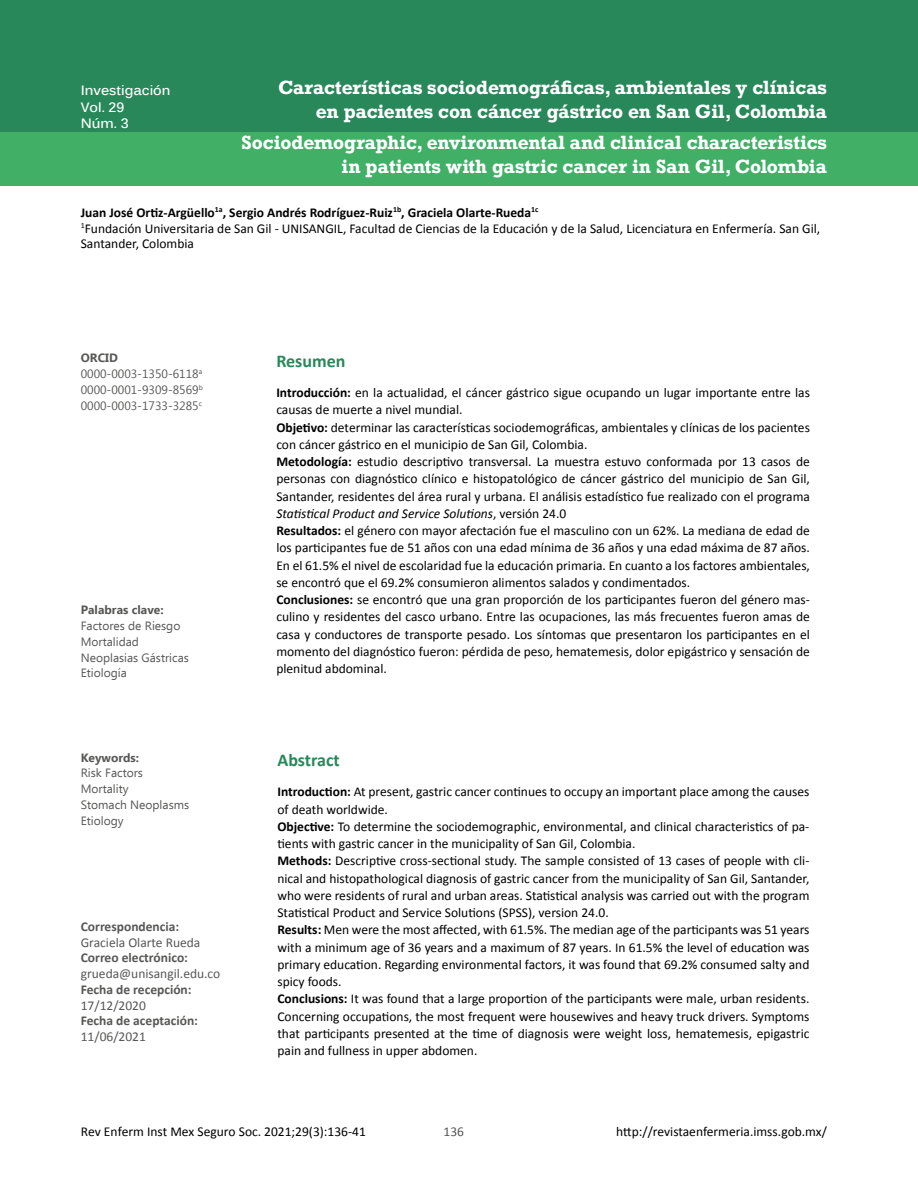
<style>
.page{position:relative;width:918px;height:1188px;background:#fff}
.page>*{position:absolute;margin:0;border:0;box-sizing:border-box;transform-origin:0 0}
.t1{font:700 18px/24px "Rockwell";color:#fff;text-align:right}
.t2{font:700 18px "Calibri";color:#29885a}
.t3{font:13.5px/17.2px "Calibri";color:#000}
.t4{font:700 13.5px "Calibri";color:#575756}
.t5{font:13.5px "Calibri";color:#575756}
.t6{font:700 13.5px/16.2px "Kalinga";color:#fff}
.t7{font:12px/15.8px "Ebrima";color:#575756}
.t8{font:700 12px "Ebrima";color:#575756}
.s1{font-weight:700}
.s2{font-style:italic}
</style>
<div class="page">
<div style="left:0;top:0;width:918px;height:132px;background:#29885a"></div>
<div style="left:0;top:132px;width:918px;height:53px;background:#41af66"></div>
<p class="t6" style="left:81px;top:84px;width:91px">Investigación<br>Vol. 29<br>Núm. 3</p>
<h1 class="t1" style="left:278px;top:76px;width:550px">Características sociodemográficas, ambientales y clínicas en pacientes con cáncer gástrico en San Gil, Colombia</h1>
<h1 class="t1" style="left:242px;top:130px;width:587px">Sociodemographic, environmental and clinical characteristics in patients with gastric cancer in San Gil, Colombia</h1>
<p class="t3" style="left:81px;top:205px;width:741px;line-height:15.8px"><span class="s1">Juan José Ortiz-Argüello</span><sup>1a</sup><span class="s1">, Sergio Andrés Rodríguez-Ruiz</span><sup>1b</sup><span class="s1">, Graciela Olarte-Rueda</span><sup>1c<br></sup><sup>1</sup>Fundación Universitaria de San Gil - UNISANGIL, Facultad de Ciencias de la Educación y de la Salud, Licenciatura en Enfermería. San Gil,<br>Santander, Colombia</p>
<p class="t7" style="left:81px;top:351px;width:124px"><span class="s1">ORCID<br></span>0000-0003-1350-6118<sup>a<br></sup>0000-0001-9309-8569<sup>b<br></sup>0000-0003-1733-3285<sup>c</sup></p>
<p class="t8" style="left:81px;top:601px;width:84px">Palabras clave:</p>
<p class="t7" style="left:81px;top:619px;width:110px">Factores de Riesgo<br>Mortalidad<br>Neoplasias Gástricas<br>Etiología</p>
<p class="t8" style="left:81px;top:748px;width:60px">Keywords:</p>
<p class="t7" style="left:81px;top:766px;width:110px">Risk Factors<br>Mortality<br>Stomach Neoplasms<br>Etiology</p>
<p class="t4" style="left:81px;top:918px;width:100px">Correspondencia:</p>
<p class="t5" style="left:81px;top:934px;width:121px">Graciela Olarte Rueda</p>
<p class="t4" style="left:81px;top:949px;width:109px">Correo electrónico:</p>
<p class="t5" style="left:81px;top:965px;width:141px">grueda@unisangil.edu.co</p>
<p class="t4" style="left:81px;top:981px;width:112px">Fecha de recepción:</p>
<p class="t5" style="left:81px;top:997px;width:67px">17/12/2020</p>
<p class="t4" style="left:81px;top:1012px;width:119px">Fecha de aceptación:</p>
<p class="t5" style="left:81px;top:1028px;width:67px">11/06/2021</p>
<h1 class="t2" style="left:276px;top:350px;width:71px">Resumen</h1>
<p class="t3" style="left:276px;top:384px;width:535px"><span class="s1">Introducción:</span> en la actualidad, el cáncer gástrico sigue ocupando un lugar importante entre las causas de muerte a nivel mundial.<br><span class="s1">Objetivo:</span> determinar las características sociodemográficas, ambientales y clínicas de los pacientes con cáncer gástrico en el municipio de San Gil, Colombia.<br><span class="s1">Metodología:</span> estudio descriptivo transversal. La muestra estuvo conformada por 13 casos de personas con diagnóstico clínico e histopatológico de cáncer gástrico del municipio de San Gil, Santander, residentes del área rural y urbana. El análisis estadístico fue realizado con el programa <span class="s2">Statistical Product and Service Solutions</span>, versión 24.0<br><span class="s1">Resultados:</span> el género con mayor afectación fue el masculino con un 62%. La mediana de edad de los participantes fue de 51 años con una edad mínima de 36 años y una edad máxima de 87 años.<br>En el 61.5% el nivel de escolaridad fue la educación primaria. En cuanto a los factores ambientales, se encontró que el 69.2% consumieron alimentos salados y condimentados.<br><span class="s1">Conclusiones:</span> se encontró que una gran proporción de los participantes fueron del género mas&shy;culino y residentes del casco urbano. Entre las ocupaciones, las más frecuentes fueron amas de casa y conductores de transporte pesado. Los síntomas que presentaron los participantes en el momento del diagnóstico fueron: pérdida de peso, hematemesis, dolor epigástrico y sensación de plenitud abdominal.</p>
<h1 class="t2" style="left:277px;top:749px;width:64px">Abstract</h1>
<p class="t3" style="left:277px;top:783px;width:534px"><span class="s1">Introduction:</span> At present, gastric cancer continues to occupy an important place among the causes of death worldwide.<br><span class="s1">Objective:</span> To determine the sociodemographic, environmental, and clinical characteristics of pa&shy;tients with gastric cancer in the municipality of San Gil, Colombia.<br><span class="s1">Methods:</span> Descriptive cross-sectional study. The sample consisted of 13 cases of people with cli&shy;nical and histopathological diagnosis of gastric cancer from the municipality of San Gil, Santander, who were residents of rural and urban areas. Statistical analysis was carried out with the program Statistical Product and Service Solutions (SPSS), version 24.0.<br><span class="s1">Results:</span> Men were the most affected, with 61.5%. The median age of the participants was 51 years with a minimum age of 36 years and a maximum of 87 years. In 61.5% the level of education was primary education. Regarding environmental factors, it was found that 69.2% consumed salty and spicy foods.<br><span class="s1">Conclusions:</span> It was found that a large proportion of the participants were male, urban residents.<br>Concerning occupations, the most frequent were housewives and heavy truck drivers. Symptoms that participants presented at the time of diagnosis were weight loss, hematemesis, epigastric pain and fullness in upper abdomen.</p>
<p class="t3" style="left:81px;top:1123px;width:287px">Rev Enferm Inst Mex Seguro Soc. 2021;29(3):136-41</p>
<p class="t5" style="left:444px;top:1123px;width:22px">136</p>
<p class="t3" style="left:616px;top:1123px;width:212px">http://revistaenfermeria.imss.gob.mx/</p>
</div>
